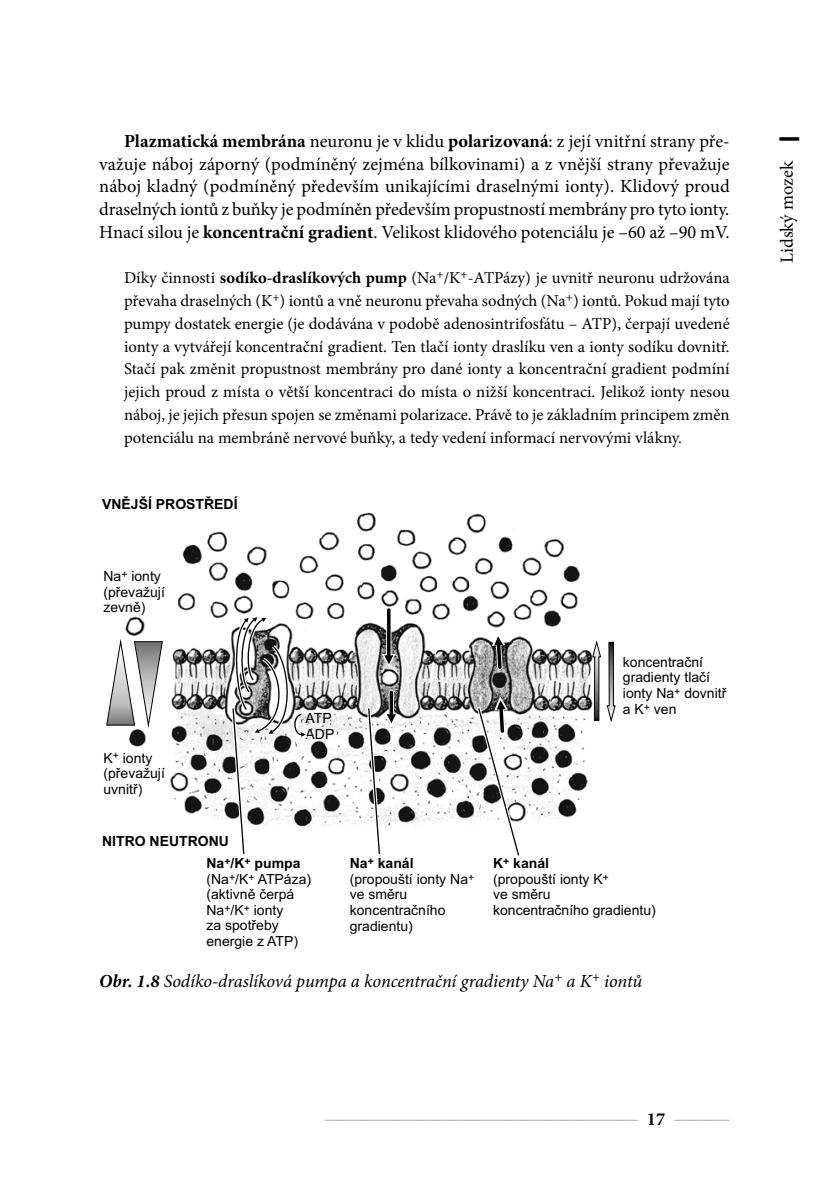
<style>
.page{position:relative;width:829px;height:1191px;background:#fff}
.page>*{position:absolute;margin:0;border:0;box-sizing:border-box;transform-origin:0 0}
.Normalni_pred{font:18.38px/22.8px "Minion Pro";color:#000;text-align:justify}
.Obr_popisek{font:italic 18.38px "Minion Pro";letter-spacing:-.01em;color:#000}
.t1{font:18.38px "Bembo Book MT Pro";color:#9d9d9c}
.Petit_UP{font:16.62px/22.8px "Minion Pro";color:#000;text-align:justify}
.t2{font:14px/15.6px "Arial";color:#000}
.t3{font:700 14px "Arial";color:#000}
.t4{font:13.83px "Arial";color:#000}
.t5{font:700 13.83px/15.6px "Arial";color:#000}
.t6{font:10.5px "Arial";color:#000}
.t7{font:700 10.5px "Arial";color:#000}
.s1{font-weight:700}
.s2{font-weight:400}
.s3{font-family:"Minion Pro";font-weight:700;color:#000}
</style>
<div class="page">
<svg style="left:779px;top:137px;width:20px;height:4px"></svg>
<img style="left:120px;top:512px;width:471px;height:314px">
<svg style="left:106px;top:640px;width:57px;height:86px"></svg>
<svg style="left:386px;top:611px;width:5px;height:43px"></svg>
<hr style="left:387px;top:610px;width:3px;height:45px;background:#000">
<svg style="left:382px;top:654px;width:13px;height:13px"></svg>
<svg style="left:388px;top:692px;width:6px;height:12px"></svg>
<svg style="left:389px;top:692px;width:4px;height:12px"></svg>
<svg style="left:365px;top:704px;width:33px;height:150px"></svg>
<svg style="left:229px;top:614px;width:79px;height:241px"></svg>
<svg style="left:474px;top:696px;width:48px;height:160px"></svg>
<svg style="left:492px;top:632px;width:13px;height:40px"></svg>
<svg style="left:591px;top:640px;width:25px;height:82px"></svg>
<p class="Normalni_pred" style="left:99px;top:130px;width:632px;text-indent:25px"><span class="s1">Plazmatická membrána</span> neuronu je v klidu <span class="s1">polarizovaná</span>: z její vnitřní strany pře&shy;važuje náboj záporný (podmíněný zejména bílkovinami) a z vnější strany převažuje náboj kladný (podmíněný především unikajícími draselnými ionty). Klidový proud draselných iontů z buňky je podmíněn především propustností membrány pro tyto ionty.<br>Hnací silou je <span class="s1">koncentrační gradient</span>. Velikost klidového potenciálu je –60 až –90 mV.</p>
<p class="Petit_UP" style="left:124px;top:267px;width:607px">Díky činnosti <span class="s1">sodíko-draslíkových pump</span> (Na<sup>+</sup>/K<sup>+</sup>-ATPázy) je uvnitř neuronu udržována převaha draselných (K<sup>+</sup>) iontů a vně neuronu převaha sodných (Na<sup>+</sup>) iontů. Pokud mají tyto pumpy dostatek energie (je dodávána v podobě adenosintrifosfátu – ATP), čerpají uvedené ionty a vytvářejí koncentrační gradient. Ten tlačí ionty draslíku ven a ionty sodíku dovnitř.<br>Stačí pak změnit propustnost membrány pro dané ionty a koncentrační gradient podmíní jejich proud z místa o větší koncentraci do místa o nižší koncentraci. Jelikož ionty nesou náboj, je jejich přesun spojen se změnami polarizace. Právě to je základním principem změn potenciálu na membráně nervové buňky, a tedy vedení informací nervovými vlákny.</p>
<p class="t3" style="left:102px;top:496px;width:137px">VNĚJŠÍ PROSTŘEDÍ</p>
<p class="t2" style="left:103px;top:569px;width:63px">Na ionty (převažují zevně)</p>
<p class="t6" style="left:121px;top:570px;width:8px">+</p>
<p class="t2" style="left:103px;top:751px;width:63px">K ionty (převažují uvnitř)</p>
<p class="t6" style="left:113px;top:752px;width:8px">+</p>
<p class="t3" style="left:102px;top:833px;width:128px">NITRO NEUTRONU</p>
<p class="t2" style="left:305px;top:712px;width:30px">ATP<br>ADP</p>
<p class="t5" style="left:206px;top:855px;width:95px">Na<sup>+</sup>/K<sup>+</sup> pumpa <span class="s2">(Na /K</span></p>
<p class="t4" style="left:258px;top:873px;width:55px">ATPáza)</p>
<p class="t4" style="left:206px;top:889px;width:89px">(aktivně čerpá</p>
<p class="t4" style="left:254px;top:904px;width:31px">ionty</p>
<p class="t4" style="left:206px;top:920px;width:74px">za spotřeby</p>
<p class="t4" style="left:206px;top:936px;width:93px">energie z ATP)</p>
<p class="t6" style="left:248px;top:873px;width:8px">+</p>
<p class="t6" style="left:244px;top:904px;width:8px">+</p>
<p class="t6" style="left:229px;top:873px;width:8px">+</p>
<p class="t6" style="left:224px;top:904px;width:8px">+</p>
<p class="t4" style="left:206px;top:904px;width:39px">Na /K</p>
<p class="t2" style="left:350px;top:856px;width:120px"><span class="s1">Na</span><sup>+</sup> <span class="s1">kanál </span>(propouští ionty Na ve směru koncentračního gradientu)</p>
<p class="t6" style="left:468px;top:873px;width:8px">+</p>
<p class="t2" style="left:622px;top:655px;width:82px">koncentrační</p>
<p class="t2" style="left:622px;top:671px;width:89px">gradienty tlačí</p>
<p class="t2" style="left:622px;top:686px;width:105px">ionty Na dovnitř</p>
<p class="t2" style="left:634px;top:702px;width:43px">K ven</p>
<p class="t6" style="left:674px;top:687px;width:8px">+</p>
<p class="t2" style="left:622px;top:702px;width:29px">a <sup>+</sup></p>
<p class="t3" style="left:493px;top:855px;width:57px">K kanál</p>
<p class="t7" style="left:503px;top:855px;width:8px">+</p>
<p class="t2" style="left:493px;top:872px;width:164px">(propouští ionty K<br>ve směru<br>koncentračního gradientu)</p>
<p class="t6" style="left:602px;top:873px;width:8px">+</p>
<p class="Obr_popisek" style="left:99px;top:968px;width:544px"><span class="s1">Obr. 1.8</span> Sodíko-draslíková pumpa a koncentrační gradienty Na<sup>+</sup> a K<sup>+</sup> iontů</p>
<p class="t1" style="left:325px;top:1107px;width:406px">————————————————— <span class="s3">17</span> ———</p>
<p class="Normalni_pred" style="left:775px;top:263px;width:103px;rotate:-90deg">Lidský mozek</p>
</div>
